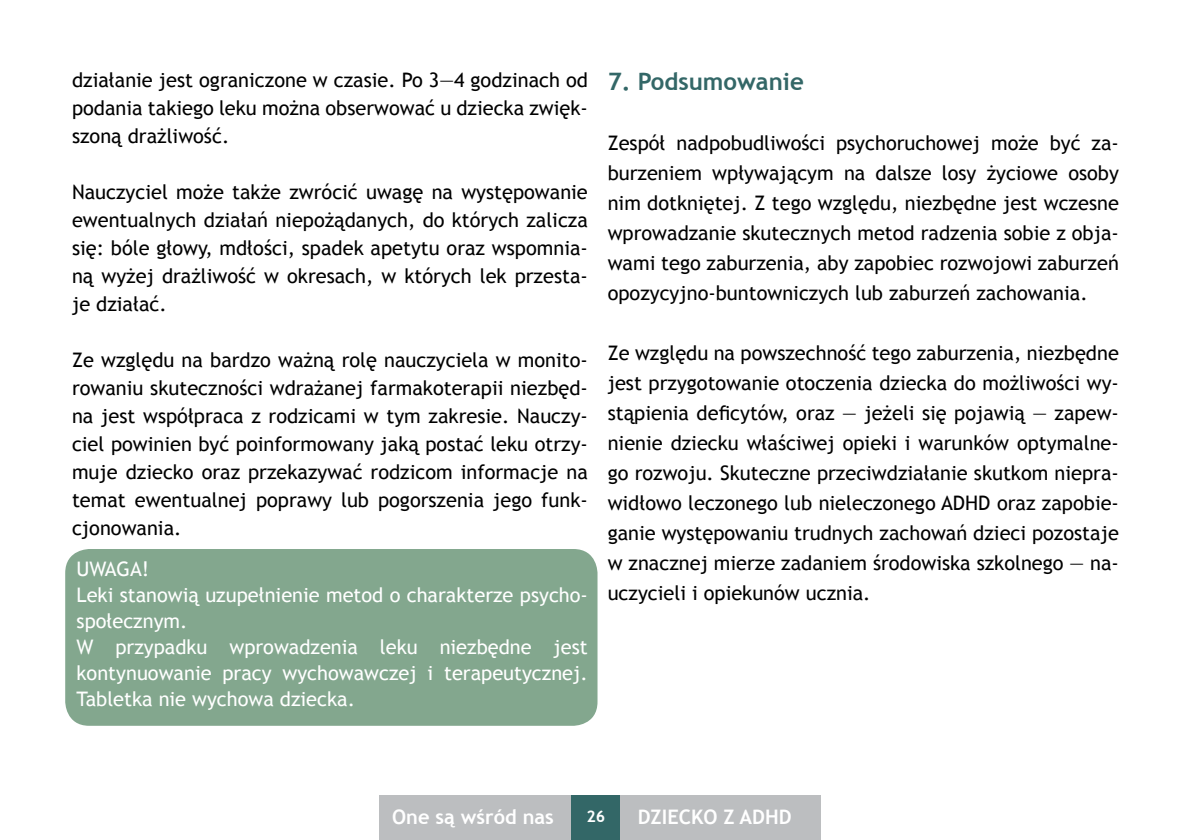
<style>
.page{position:relative;width:1191px;height:840px;background:#fff}
.page>*{position:absolute;margin:0;border:0;box-sizing:border-box;transform-origin:0 0}
.t1{font:700 24px "Trebuchet MS";color:#336767}
.t2{font:20px/30px "Trebuchet MS";color:#000;text-align:justify}
.t3{font:20px/26px "Trebuchet MS";color:#fff}
.t4{font:700 20px "Trebuchet MS";color:#fff}
.t5{font:700 16px "Trebuchet MS";color:#fff}
</style>
<div class="page">
<div style="left:378px;top:794px;width:442px;height:45px;background:#bcbec0"></div>
<div style="left:571px;top:794px;width:48px;height:45px;background:#336767"></div>
<div style="left:65px;top:548px;width:532px;height:177px;background:#83a78e;border-radius:24px"></div>
<p class="t2" style="left:72px;top:66px;width:517px;line-height:28px">działanie jest ograniczone w czasie. Po 3—4 godzinach od podania takiego leku można obserwować u dziecka zwięk&shy;szoną drażliwość.</p>
<p class="t2" style="left:72px;top:178px;width:517px;line-height:28px">Nauczyciel może także zwrócić uwagę na występowanie ewentualnych działań niepożądanych, do których zalicza się: bóle głowy, mdłości, spadek apetytu oraz wspomnia&shy;ną wyżej drażliwość w okresach, w których lek przesta&shy;je działać.</p>
<p class="t2" style="left:72px;top:346px;width:517px;line-height:28px">Ze względu na bardzo ważną rolę nauczyciela w monito&shy;rowaniu skuteczności wdrażanej farmakoterapii niezbęd&shy;na jest współpraca z rodzicami w tym zakresie. Nauczy&shy;ciel powinien być poinformowany jaką postać leku otrzy&shy;muje dziecko oraz przekazywać rodzicom informacje na temat ewentualnej poprawy lub pogorszenia jego funk&shy;cjonowania.</p>
<p class="t3" style="left:77px;top:555px;width:513px">UWAGA!<br>Leki stanowią uzupełnienie metod o charakterze psycho&shy;społecznym.<br>W przypadku wprowadzenia leku niezbędne jest kontynuowanie pracy wychowawczej i terapeutycznej.<br>Tabletka nie wychowa dziecka.</p>
<p class="t1" style="left:608px;top:66px;width:198px">7. Podsumowanie</p>
<p class="t2" style="left:608px;top:128px;width:513px">Zespół nadpobudliwości psychoruchowej może być za&shy;burzeniem wpływającym na dalsze losy życiowe osoby nim dotkniętej. Z tego względu, niezbędne jest wczesne wprowadzanie skutecznych metod radzenia sobie z obja&shy;wami tego zaburzenia, aby zapobiec rozwojowi zaburzeń opozycyjno-buntowniczych lub zaburzeń zachowania.</p>
<p class="t2" style="left:608px;top:338px;width:513px">Ze względu na powszechność tego zaburzenia, niezbędne jest przygotowanie otoczenia dziecka do możliwości wy&shy;stąpienia deficytów, oraz — jeżeli się pojawią — zapew&shy;nienie dziecku właściwej opieki i warunków optymalne&shy;go rozwoju. Skuteczne przeciwdziałanie skutkom niepra&shy;widłowo leczonego lub nieleczonego ADHD oraz zapobie&shy;ganie występowaniu trudnych zachowań dzieci pozostaje w znacznej mierze zadaniem środowiska szkolnego — na&shy;uczycieli i opiekunów ucznia.</p>
<p class="t4" style="left:392px;top:804px;width:163px">One są wśród nas</p>
<p class="t5" style="left:586px;top:805px;width:20px">26</p>
<p class="t4" style="left:638px;top:804px;width:155px">DziecKO z ADHD</p>
</div>
